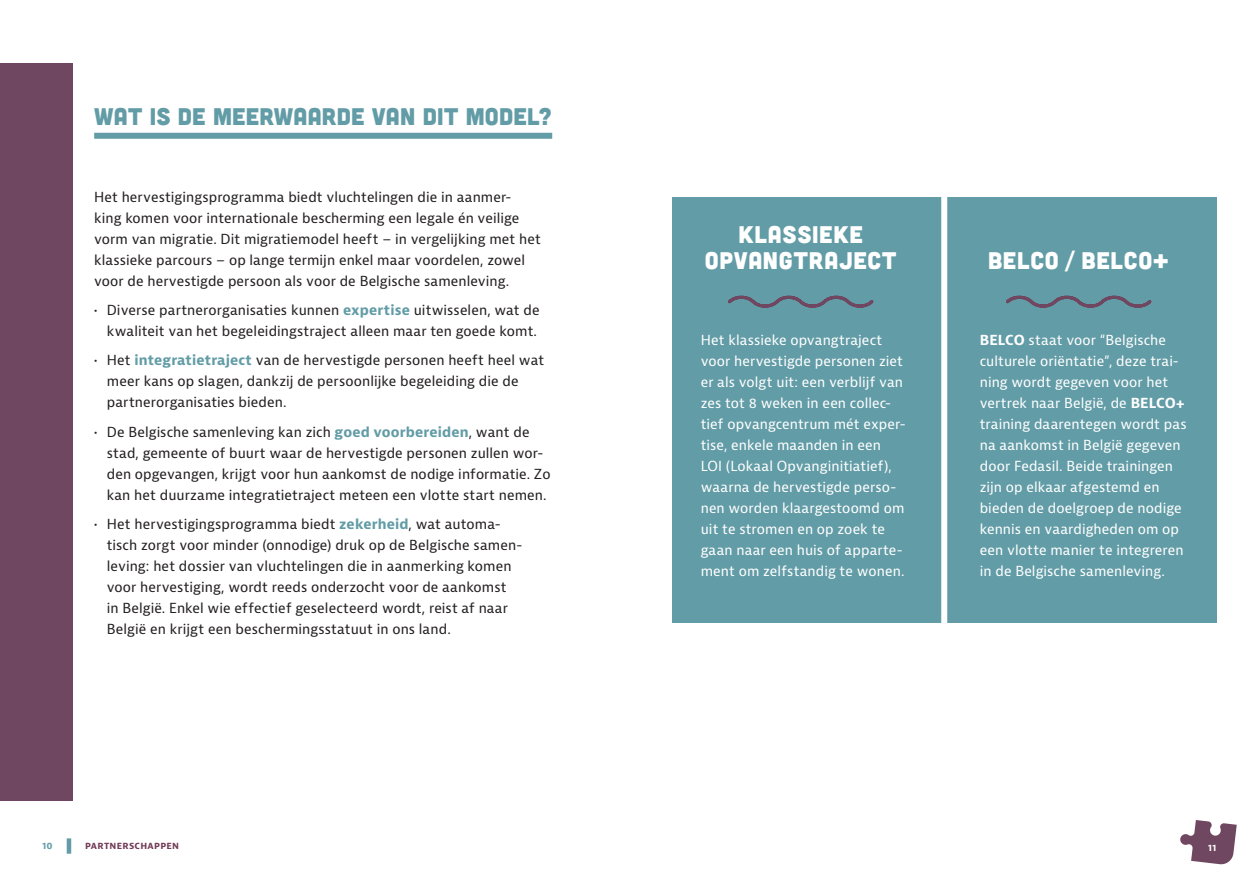
<style>
.page{position:relative;width:1259px;height:893px;background:#fff}
.page>*{position:absolute;margin:0;border:0;box-sizing:border-box;transform-origin:0 0}
.SMALL_TITLE{font:24px/25.5px "Cubano Sharp";letter-spacing:.04em;color:#fff;text-align:center}
.TUSSENTITEL{font:24px "Cubano Sharp";letter-spacing:.01em;color:#629ca6}
.BODY_BLACK{font:13.5px/21px "Bernina Sans";letter-spacing:.005em;color:#231f20}
.BODY_BLACK-2{font:13.5px/21px "Bernina Sans";letter-spacing:.005em;color:#fff}
.t1{font:700 9px "Bernina Sans";letter-spacing:.03em;color:#713a56}
.t2{font:700 9px "Bernina Sans";color:#629ca6}
.t3{font:700 9px "Bernina Sans";color:#fff}
.s1{font-weight:700;color:#629ca6}
.s2{font-weight:700}
</style>
<div class="page">
<svg style="left:1180px;top:820px;width:56px;height:45px"></svg>
<div style="left:94px;top:133px;width:458px;height:6px;background:#629ca6"></div>
<div style="left:672px;top:197px;width:544px;height:426px;background:#629ca6"></div>
<div style="left:941px;top:181px;width:6px;height:564px;background:#fff"></div>
<svg style="left:728px;top:295px;width:146px;height:13px"></svg>
<svg style="left:1006px;top:295px;width:146px;height:13px"></svg>
<div style="left:0;top:64px;width:72px;height:737px;background:#6f4760"></div>
<hr style="left:67px;top:838px;width:4px;height:16px;background:#629ca6">
<p class="TUSSENTITEL" style="left:94px;top:101px;width:459px">WAT IS DE MEERWAARDE VAN DIT MODEL?</p>
<p class="BODY_BLACK" style="left:94px;top:187px;width:448px">Het hervestigingsprogramma biedt vluchtelingen die in aanmer&shy;king komen voor internationale bescherming een legale én veilige vorm van migratie. Dit migratiemodel heeft – in vergelijking met het klassieke parcours – op lange termijn enkel maar voordelen, zowel voor de hervestigde persoon als voor de Belgische samenleving.</p>
<p class="BODY_BLACK" style="left:94px;top:300px;width:447px;text-align:right">• Diverse partnerorganisaties kunnen <span class="s1">expertise</span> uitwisselen, wat de kwaliteit van het begeleidingstraject alleen maar ten goede komt.</p>
<p class="BODY_BLACK" style="left:107px;top:350px;width:439px;text-indent:-13px">• Het <span class="s1">integratietraject</span> van de hervestigde personen heeft heel wat meer kans op slagen, dankzij de persoonlijke begeleiding die de partnerorganisaties bieden.</p>
<p class="BODY_BLACK" style="left:107px;top:421px;width:445px;text-indent:-13px">• De Belgische samenleving kan zich <span class="s1">goed voorbereiden</span>, want de stad, gemeente of buurt waar de hervestigde personen zullen wor&shy;den opgevangen, krijgt voor hun aankomst de nodige informatie. Zo kan het duurzame integratietraject meteen een vlotte start nemen.</p>
<p class="BODY_BLACK" style="left:107px;top:514px;width:417px;text-indent:-13px">• Het hervestigingsprogramma biedt <span class="s1">zekerheid</span>, wat automa&shy;tisch zorgt voor minder (onnodige) druk op de Belgische samen&shy;leving: het dossier van vluchtelingen die in aanmerking komen voor hervestiging, wordt reeds onderzocht voor de aankomst<br>in België. Enkel wie effectief geselecteerd wordt, reist af naar België en krijgt een beschermingsstatuut in ons land.</p>
<p class="SMALL_TITLE" style="left:705px;top:221px;width:193px">KLASSIEKE<br>OPVANGTRAJECT</p>
<p class="SMALL_TITLE" style="left:988px;top:247px;width:183px">BELCO / BELCO+</p>
<p class="BODY_BLACK-2" style="left:700px;top:330px;width:206px">Het klassieke opvangtraject voor hervestigde personen ziet er als volgt uit: een verblijf van zes tot 8 weken in een collec&shy;tief opvangcentrum mét exper&shy;tise, enkele maanden in een<br>LOI (Lokaal Opvanginitiatief), waarna de hervestigde perso&shy;nen worden klaargestoomd om uit te stromen en op zoek te gaan naar een huis of apparte&shy;ment om zelfstandig te wonen.</p>
<p class="BODY_BLACK-2" style="left:979px;top:330px;width:208px"><span class="s2">BELCO</span> staat voor “Belgische culturele oriëntatie”, deze trai&shy;ning wordt gegeven voor het vertrek naar België, de <span class="s2">BELCO+ </span>training daarentegen wordt pas na aankomst in België gegeven door Fedasil. Beide trainingen zijn op elkaar afgestemd en bieden de doelgroep de nodige kennis en vaardigheden om op een vlotte manier te integreren in de Belgische samenleving.</p>
<p class="t2" style="left:43px;top:840px;width:12px">10</p>
<p class="t1" style="left:85px;top:840px;width:96px">PARTNERSCHAPPEN</p>
<p class="t3" style="left:1208px;top:841px;width:10px">11</p>
</div>
